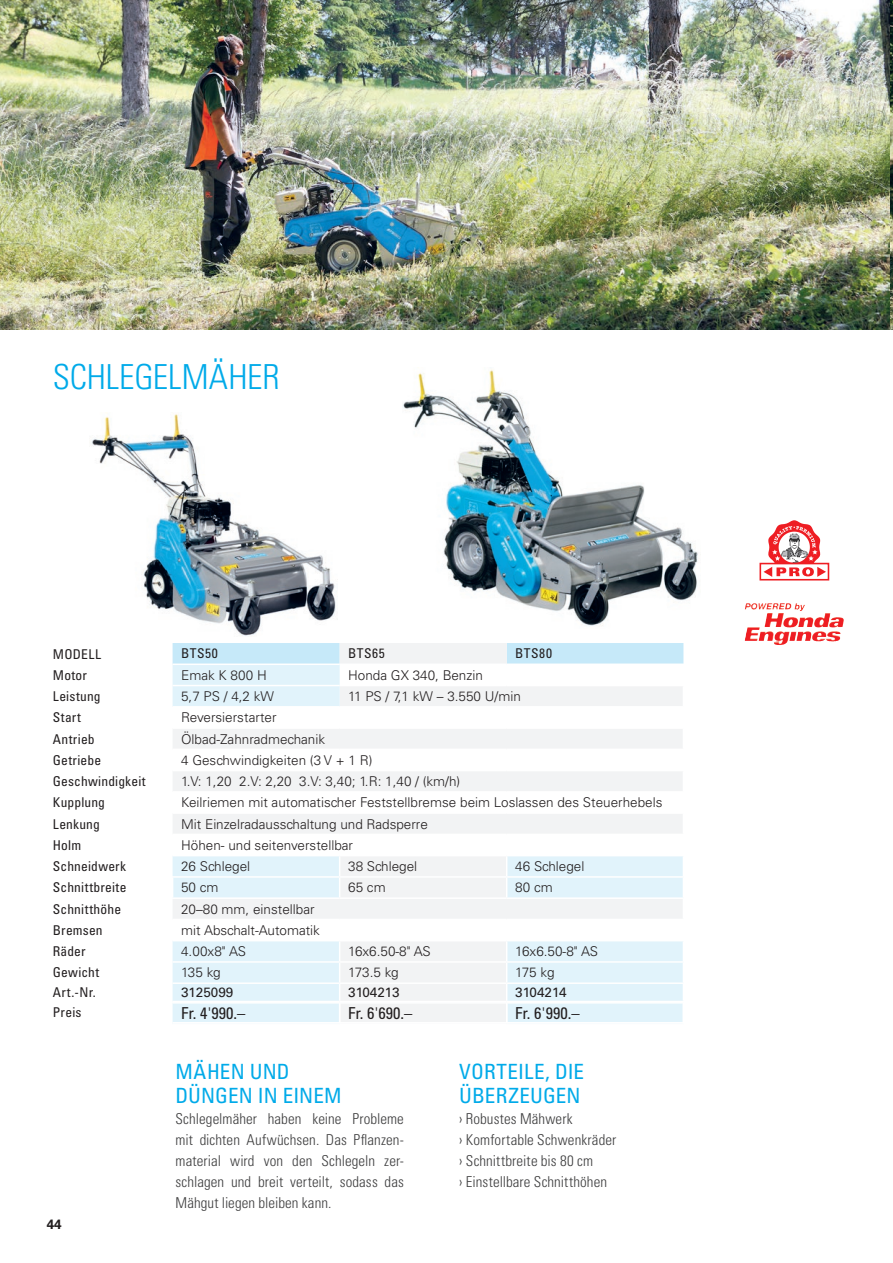
<style>
.page{position:relative;width:893px;height:1263px;background:#fff}
.page>*{position:absolute;margin:0;border:0;box-sizing:border-box;transform-origin:0 0}
._10_Seitentitel_Masc{font:300 condensed 34.5px "Univers LT Std";letter-spacing:-.005em;color:#00aae9}
.Tabelle_Titel_Hero_B{font:condensed 21px/24px "Univers LT Pro";letter-spacing:.005em;color:#00aae9}
.t1{font:condensed 16.5px "Univers LT Pro";color:#231f20}
._01_Grundschrift{font:300 condensed 15px/21px "Univers LT Std";letter-spacing:.005em;color:#3e3e3f;text-align:justify}
.t2{font:300 13.5px "Univers LT Std";color:#231f20}
._67_Tabelle_Text_fet{font:condensed 13.5px "Univers LT Pro";letter-spacing:.015em;color:#231f20}
.t3{font:13.5px "Univers LT Pro 55 Roman";color:#231f20}
.t4{font:700 13.5px "Univers LT Std";color:#231f20}
</style>
<div class="page">
<img style="left:0;top:0;width:893px;height:330px">
<img style="left:403px;top:369px;width:295px;height:257px">
<img style="left:91px;top:414px;width:245px;height:222px">
<div style="left:759px;top:563px;width:70px;height:17px;border:2px solid #ee1d23"></div>
<svg style="left:763px;top:520px;width:63px;height:57px"></svg>
<svg style="left:744px;top:603px;width:100px;height:42px"></svg>
<img style="left:745px;top:603px;width:47px;height:7px">
<svg style="left:172px;top:643px;width:512px;height:379px"></svg>
<p class="_10_Seitentitel_Masc" style="left:53px;top:356px;width:228px">SCHLEGELMÄHER</p>
<p class="_67_Tabelle_Text_fet" style="left:53px;top:645px;width:50px">MODELL</p>
<p class="_67_Tabelle_Text_fet" style="left:181px;top:645px;width:38px">BTS50</p>
<p class="_67_Tabelle_Text_fet" style="left:348px;top:645px;width:38px">BTS65</p>
<p class="_67_Tabelle_Text_fet" style="left:515px;top:645px;width:38px">BTS80</p>
<p class="_67_Tabelle_Text_fet" style="left:53px;top:666px;width:36px">Motor</p>
<p class="t2" style="left:181px;top:667px;width:87px">Emak K 800 H</p>
<p class="t2" style="left:348px;top:667px;width:136px">Honda GX 340, Benzin</p>
<p class="_67_Tabelle_Text_fet" style="left:53px;top:688px;width:49px">Leistung</p>
<p class="t2" style="left:181px;top:688px;width:95px">5,7 PS / 4,2 kW</p>
<p class="t2" style="left:348px;top:688px;width:174px">11 PS / 7,1 kW – 3.550 U/min</p>
<p class="_67_Tabelle_Text_fet" style="left:53px;top:709px;width:30px">Start</p>
<p class="t2" style="left:181px;top:709px;width:97px">Reversierstarter</p>
<p class="_67_Tabelle_Text_fet" style="left:53px;top:730px;width:43px">Antrieb</p>
<p class="t2" style="left:181px;top:731px;width:146px">Ölbad-Zahnradmechanik</p>
<p class="_67_Tabelle_Text_fet" style="left:53px;top:751px;width:50px">Getriebe</p>
<p class="t2" style="left:181px;top:752px;width:193px">4 Geschwindigkeiten (3 V + 1 R)</p>
<p class="_67_Tabelle_Text_fet" style="left:53px;top:773px;width:94px">Geschwindigkeit</p>
<p class="t2" style="left:181px;top:773px;width:281px">1.V: 1,20 2.V: 2,20 3.V: 3,40; 1.R: 1,40 / (km/h)</p>
<p class="_67_Tabelle_Text_fet" style="left:53px;top:794px;width:54px">Kupplung</p>
<p class="t2" style="left:181px;top:794px;width:483px">Keilriemen mit automatischer Feststellbremse beim Loslassen des Steuerhebels</p>
<p class="_67_Tabelle_Text_fet" style="left:53px;top:815px;width:49px">Lenkung</p>
<p class="t2" style="left:181px;top:816px;width:248px">Mit Einzelradausschaltung und Radsperre</p>
<p class="_67_Tabelle_Text_fet" style="left:53px;top:836px;width:30px">Holm</p>
<p class="t2" style="left:181px;top:837px;width:174px">Höhen- und seitenverstellbar</p>
<p class="_67_Tabelle_Text_fet" style="left:53px;top:858px;width:75px">Schneidwerk</p>
<p class="t2" style="left:181px;top:858px;width:71px">26 Schlegel</p>
<p class="t2" style="left:348px;top:858px;width:71px">38 Schlegel</p>
<p class="t2" style="left:515px;top:858px;width:71px">46 Schlegel</p>
<p class="_67_Tabelle_Text_fet" style="left:53px;top:879px;width:75px">Schnittbreite</p>
<p class="t2" style="left:181px;top:879px;width:39px">50 cm</p>
<p class="t2" style="left:348px;top:879px;width:39px">65 cm</p>
<p class="t2" style="left:515px;top:879px;width:39px">80 cm</p>
<p class="_67_Tabelle_Text_fet" style="left:53px;top:900px;width:70px">Schnitthöhe</p>
<p class="t2" style="left:181px;top:901px;width:135px">20–80 mm, einstellbar</p>
<p class="_67_Tabelle_Text_fet" style="left:53px;top:921px;width:51px">Bremsen</p>
<p class="t2" style="left:181px;top:922px;width:140px">mit Abschalt-Automatik</p>
<p class="_67_Tabelle_Text_fet" style="left:53px;top:943px;width:34px">Räder</p>
<p class="t2" style="left:181px;top:943px;width:66px">4.00x8" AS</p>
<p class="t2" style="left:348px;top:943px;width:84px">16x6.50-8" AS</p>
<p class="t2" style="left:515px;top:943px;width:84px">16x6.50-8" AS</p>
<p class="_67_Tabelle_Text_fet" style="left:53px;top:964px;width:48px">Gewicht</p>
<p class="t2" style="left:181px;top:964px;width:41px">135 kg</p>
<p class="t2" style="left:348px;top:964px;width:52px">173.5 kg</p>
<p class="t2" style="left:515px;top:964px;width:41px">175 kg</p>
<p class="_67_Tabelle_Text_fet" style="left:53px;top:984px;width:45px">Art.-Nr.</p>
<p class="t3" style="left:181px;top:983px;width:54px">3125099</p>
<p class="t3" style="left:348px;top:983px;width:53px">3104213</p>
<p class="t3" style="left:515px;top:983px;width:53px">3104214</p>
<p class="_67_Tabelle_Text_fet" style="left:53px;top:1004px;width:30px">Preis</p>
<p class="t1" style="left:181px;top:1003px;width:66px">Fr. 4'990.–</p>
<p class="t1" style="left:348px;top:1003px;width:66px">Fr. 6'690.–</p>
<p class="t1" style="left:515px;top:1003px;width:66px">Fr. 6'990.–</p>
<p class="t4" style="left:47px;top:1216px;width:17px">44</p>
<p class="Tabelle_Titel_Hero_B" style="left:176px;top:1059px;width:168px">MÄHEN UND<br>DÜNGEN IN EINEM</p>
<p class="_01_Grundschrift" style="left:176px;top:1108px;width:230px">Schlegelmäher haben keine Probleme mit dichten Aufwüchsen. Das Pflanzen&shy;material wird von den Schlegeln zer&shy;schlagen und breit verteilt, sodass das Mähgut liegen bleiben kann.</p>
<p class="Tabelle_Titel_Hero_B" style="left:459px;top:1059px;width:126px">VORTEILE, DIE<br>ÜBERZEUGEN</p>
<p class="_01_Grundschrift" style="left:459px;top:1108px;width:115px">› Robustes Mähwerk</p>
<p class="_01_Grundschrift" style="left:459px;top:1129px;width:159px">› Komfortable Schwenkräder</p>
<p class="_01_Grundschrift" style="left:459px;top:1150px;width:135px">› Schnittbreite bis 80 cm</p>
<p class="_01_Grundschrift" style="left:459px;top:1171px;width:149px">› Einstellbare Schnitthöhen</p>
</div>
